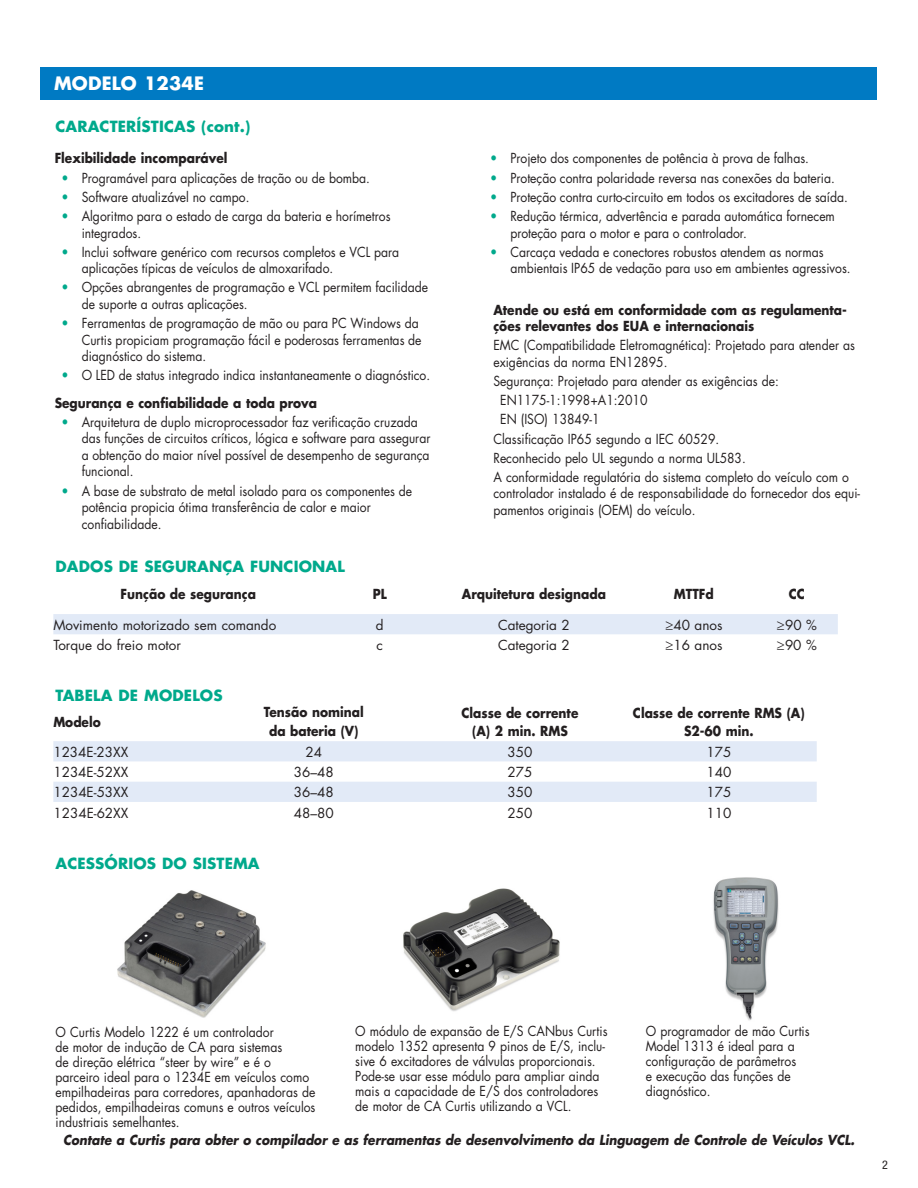
<style>
.page{position:relative;width:918px;height:1188px;background:#fff}
.page>*{position:absolute;margin:0;border:0;box-sizing:border-box;transform-origin:0 0}
.t1{font:700 18px "Futura Std";letter-spacing:.01em;color:#fff}
.t2{font:700 15px "Futura Std";letter-spacing:.01em;color:#00a98c}
.t3{font:13.5px/15px "Futura Std";color:#231f20;scale:.9 1}
.t4{font:700 13.5px/18px "Futura Std";color:#231f20;text-align:center;scale:.9 1}
.t5{font:13.5px "Futura Std";color:#231f20}
.t6{font:italic 700 13.5px "Futura Std";color:#231f20;scale:.9 1}
.t7{font:13.5px "Futura Std";color:#231f20}
.t8{font:condensed 12px "Helvetica Neue LT Com";color:#231f20}
.s1{color:#00a98c}
.s2{font-weight:700}
.s3{font-style:inherit}
</style>
<div class="page">
<img style="left:117px;top:890px;width:149px;height:128px">
<img style="left:403px;top:888px;width:157px;height:123px">
<div style="left:40px;top:68px;width:838px;height:32px;background:#007ac3"></div>
<img style="left:713px;top:877px;width:66px;height:144px">
<svg style="left:53px;top:741px;width:764px;height:61px;fill:#e2eaf7"></svg>
<div style="left:53px;top:614px;width:785px;height:20px;background:#e2eaf7"></div>
<h1 class="t1" style="left:54px;top:72px;width:152px">MODELO 1234E</h1>
<p class="t2" style="left:56px;top:117px;width:196px">CARACTERÍSTICAS (cont.)</p>
<p class="t4" style="left:55px;top:149px;width:193px">Flexibilidade incomparável</p>
<p class="t3" style="left:61px;top:170px;width:344px"><span class="s1">•</span> Programável para aplicações de tração ou de bomba.</p>
<p class="t3" style="left:61px;top:190px;width:210px"><span class="s1">•</span> Software atualizável no campo.</p>
<p class="t3" style="left:82px;top:208px;width:345px;line-height:16.5px;text-indent:-20px"><span class="s1">•</span> Algoritmo para o estado de carga da bateria e horímetros integrados.</p>
<p class="t3" style="left:82px;top:244px;width:354px;line-height:16.5px;text-indent:-20px"><span class="s1">•</span> Inclui software genérico com recursos completos e VCL para aplicações típicas de veículos de almoxarifado.</p>
<p class="t3" style="left:82px;top:279px;width:386px;line-height:16.5px;text-indent:-20px"><span class="s1">•</span> Opções abrangentes de programação e VCL permitem facilidade de suporte a outras aplicações.</p>
<p class="t3" style="left:82px;top:315px;width:379px;line-height:16.5px;text-indent:-20px"><span class="s1">•</span> Ferramentas de programação de mão ou para PC Windows da<br>Curtis propiciam programação fácil e poderosas ferramentas de diagnóstico do sistema.</p>
<p class="t3" style="left:55px;top:362px;width:419px;line-height:27.5px;text-indent:7px"><span class="s1">•</span> O LED de status integrado indica instantaneamente o diagnóstico.<br><span class="s2">Segurança e confiabilidade a toda prova</span></p>
<p class="t3" style="left:82px;top:414px;width:389px;line-height:16.5px;text-indent:-20px"><span class="s1">•</span> Arquitetura de duplo microprocessador faz verificação cruzada das funções de circuitos críticos, lógica e software para assegurar a obtenção do maior nível possível de desempenho de segurança funcional.</p>
<p class="t3" style="left:82px;top:483px;width:368px;line-height:16.5px;text-indent:-20px"><span class="s1">•</span> A base de substrato de metal isolado para os componentes de potência propicia ótima transferência de calor e maior confiabilidade.</p>
<p class="t3" style="left:490px;top:151px;width:356px"><span class="s1">•</span> Projeto dos componentes de potência à prova de falhas.</p>
<p class="t3" style="left:490px;top:170px;width:384px"><span class="s1">•</span> Proteção contra polaridade reversa nas conexões da bateria.</p>
<p class="t3" style="left:490px;top:189px;width:399px"><span class="s1">•</span> Proteção contra curto-circuito em todos os excitadores de saída.</p>
<p class="t3" style="left:510px;top:208px;width:362px;line-height:16.5px;text-indent:-20px"><span class="s1">•</span> Redução térmica, advertência e parada automática fornecem proteção para o motor e para o controlador.</p>
<p class="t3" style="left:510px;top:244px;width:380px;line-height:16.5px;text-indent:-20px"><span class="s1">•</span> Carcaça vedada e conectores robustos atendem as normas ambientais IP65 de vedação para uso em ambientes agressivos.</p>
<p class="t4" style="left:493px;top:301px;width:394px;line-height:16.5px;text-align:left">Atende ou está em conformidade com as regulamenta&shy;ções relevantes dos EUA e internacionais</p>
<p class="t3" style="left:493px;top:337px;width:403px;line-height:16.5px">EMC (Compatibilidade Eletromagnética): Projetado para atender as exigências da norma EN12895.</p>
<p class="t3" style="left:493px;top:374px;width:319px">Segurança: Projetado para atender as exigências de:</p>
<p class="t3" style="left:500px;top:393px;width:165px">EN1175-1:1998+A1:2010</p>
<p class="t3" style="left:500px;top:412px;width:112px">EN (ISO) 13849-1</p>
<p class="t3" style="left:493px;top:431px;width:252px">Classificação IP65 segundo a IEC 60529.</p>
<p class="t3" style="left:493px;top:450px;width:282px">Reconhecido pelo UL segundo a norma UL583.</p>
<p class="t3" style="left:493px;top:470px;width:397px">A conformidade regulatória do sistema completo do veículo com o</p>
<p class="t3" style="left:493px;top:485px;width:409px;line-height:16.5px">controlador instalado é de responsabilidade do fornecedor dos equi&shy;pamentos originais (OEM) do veículo.</p>
<p class="t2" style="left:56px;top:557px;width:291px">DADOS DE SEGURANÇA FUNCIONAL</p>
<p class="t4" style="left:121px;top:585px;width:152px">Função de segurança</p>
<p class="t4" style="left:373px;top:585px;width:17px">PL</p>
<p class="t4" style="left:462px;top:585px;width:161px">Arquitetura designada</p>
<p class="t4" style="left:674px;top:585px;width:46px">MTTFd</p>
<p class="t4" style="left:789px;top:585px;width:19px">CC</p>
<p class="t5" style="left:53px;top:616px;width:224px">Movimento motorizado sem comando</p>
<p class="t5" style="left:376px;top:616px;width:9px">d</p>
<p class="t5" style="left:498px;top:616px;width:73px">Categoria 2</p>
<p class="t5" style="left:665px;top:616px;width:59px">≥40 anos</p>
<p class="t5" style="left:777px;top:616px;width:42px">≥90 %</p>
<p class="t5" style="left:53px;top:636px;width:129px">Torque do freio motor</p>
<p class="t5" style="left:377px;top:636px;width:8px">c</p>
<p class="t5" style="left:498px;top:636px;width:73px">Categoria 2</p>
<p class="t5" style="left:665px;top:636px;width:59px">≥16 anos</p>
<p class="t5" style="left:777px;top:636px;width:42px">≥90 %</p>
<p class="t2" style="left:56px;top:685px;width:169px">TABELA DE MODELOS</p>
<p class="t4" style="left:53px;top:712px;width:54px">Modelo</p>
<p class="t4" style="left:264px;top:703px;width:113px">Tensão nominal da bateria (V)</p>
<p class="t4" style="left:462px;top:703px;width:131px">Classe de corrente (A) 2 min. RMS</p>
<p class="t4" style="left:633px;top:703px;width:192px">Classe de corrente RMS (A)<br>S2-60 min.</p>
<p class="t5" style="left:53px;top:743px;width:77px">1234E-23XX</p>
<p class="t7" style="left:306px;top:743px;width:18px">24</p>
<p class="t7" style="left:508px;top:743px;width:26px">350</p>
<p class="t7" style="left:706px;top:743px;width:26px">175</p>
<p class="t5" style="left:53px;top:764px;width:77px">1234E-52XX</p>
<p class="t7" style="left:294px;top:764px;width:42px">36<span class="s3">–</span>48</p>
<p class="t7" style="left:508px;top:764px;width:26px">275</p>
<p class="t7" style="left:706px;top:764px;width:26px">140</p>
<p class="t5" style="left:53px;top:784px;width:77px">1234E-53XX</p>
<p class="t7" style="left:294px;top:784px;width:42px">36<span class="s3">–</span>48</p>
<p class="t7" style="left:508px;top:784px;width:26px">350</p>
<p class="t7" style="left:706px;top:784px;width:26px">175</p>
<p class="t7" style="left:53px;top:804px;width:77px">1234E-62XX</p>
<p class="t7" style="left:294px;top:804px;width:42px">48<span class="s3">–</span>80</p>
<p class="t7" style="left:508px;top:804px;width:26px">250</p>
<p class="t7" style="left:706px;top:804px;width:26px">110</p>
<p class="t2" style="left:56px;top:854px;width:206px">ACESSÓRIOS DO SISTEMA</p>
<p class="t3" style="left:56px;top:1024px;width:290px">O Curtis Modelo 1222 é um controlador<br>de motor de indução de CA para sistemas<br>de direção elétrica “steer by wire” e é o parceiro ideal para o 1234E em veículos como empilhadeiras para corredores, apanhadoras de pedidos, empilhadeiras comuns e outros veículos industriais semelhantes.</p>
<p class="t3" style="left:355px;top:1023px;width:282px">O módulo de expansão de E/S CANbus Curtis modelo 1352 apresenta 9 pinos de E/S, inclu&shy;sive 6 excitadores de válvulas proporcionais.<br>Pode-se usar esse módulo para ampliar ainda mais a capacidade de E/S dos controladores de motor de CA Curtis utilizando a VCL.</p>
<p class="t3" style="left:646px;top:1023px;width:184px">O programador de mão Curtis<br>Model 1313 é ideal para a configuração de parâmetros<br>e execução das funções de diagnóstico.</p>
<p class="t6" style="left:63px;top:1130px;width:881px">Contate a Curtis para obter o compilador e as ferramentas de desenvolvimento da Linguagem de Controle de Veículos VCL.</p>
<p class="t8" style="left:882px;top:1157px;width:7px">2</p>
</div>
